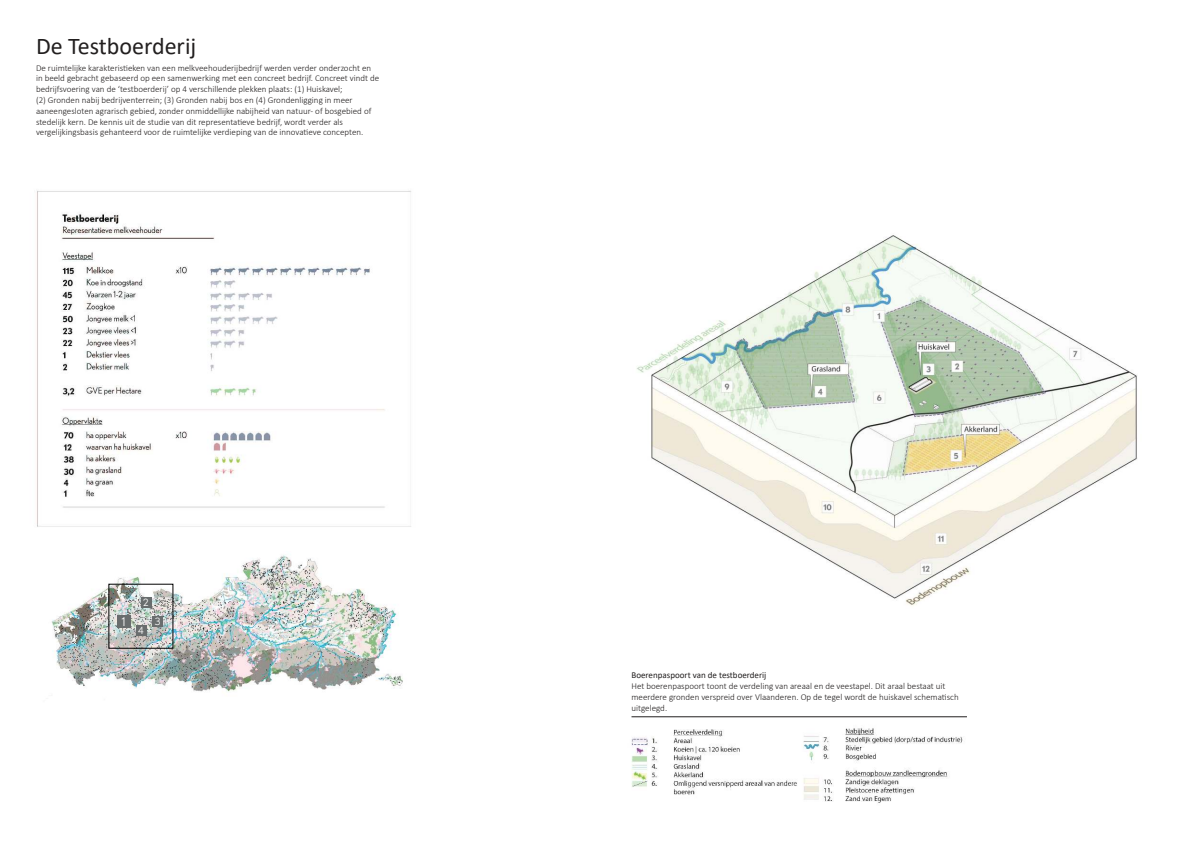
<style>
.page{position:relative;width:1191px;height:842px;background:#fff}
.page>*{position:absolute;margin:0;border:0;box-sizing:border-box;transform-origin:0 0}
.t1{font:24px "Calibri";color:#221f1f}
.t2{font:12px "Nobel";color:#fff}
.t3{font:10px "Nobel";color:#fff}
.t4{font:300 9px/10.8px "Calibri";color:#221f1f}
.t5{font:9px "Calibri";color:#221f1f}
</style>
<div class="page">
<img style="left:37px;top:190px;width:374px;height:337px">
<img style="left:636px;top:235px;width:501px;height:371px">
<img style="left:803px;top:728px;width:160px;height:75px">
<img style="left:631px;top:729px;width:166px;height:66px">
<img style="left:51px;top:555px;width:352px;height:137px">
<div style="left:136px;top:625px;width:10px;height:10px;background:#696d6e"></div>
<div style="left:141px;top:597px;width:10px;height:10px;background:#696d6e"></div>
<div style="left:152px;top:616px;width:11px;height:10px;background:#696d6e"></div>
<div style="left:117px;top:615px;width:14px;height:13px;background:#696d6e"></div>
<hr style="left:631px;top:717px;width:336px;height:1px;background:#221f1f">
<h1 class="t1" style="left:36px;top:37px;width:162px">De Testboerderij</h1>
<p class="t4" style="left:36px;top:62px;width:345px">De ruimtelijke karakteris琀椀eken van een melkveehouderijbedrijf werden verder onderzocht en in beeld gebracht gebaseerd op een samenwerking met een concreet bedrijf. Concreet vindt de bedrijfsvoering van de ‘testboerderij’ op 4 verschillende plekken plaats: (1) Huiskavel;<br>(2) Gronden nabij bedrijventerrein; (3) Gronden nabij bos en (4) Grondenligging in meer aaneengesloten agrarisch gebied, zonder onmiddellijke nabijheid van natuur- of bosgebied of stedelijk kern. De kennis uit de studie van dit representa琀椀eve bedrijf, wordt verder als vergelijkingsbasis gehanteerd voor de ruimtelijke verdieping van de innova琀椀eve concepten.</p>
<h2 class="t2" style="left:122px;top:615px;width:5px">1</h2>
<p class="t3" style="left:143px;top:597px;width:7px">2</p>
<p class="t3" style="left:138px;top:625px;width:7px">4</p>
<p class="t3" style="left:155px;top:615px;width:7px">3</p>
<p class="t5" style="left:631px;top:672px;width:136px">Boerenpaspoort van de testboerderij</p>
<p class="t4" style="left:631px;top:681px;width:329px">Het boerenpaspoort toont de verdeling van areaal en de veestapel. Dit araal bestaat uit meerdere gronden verspreid over Vlaanderen. Op de tegel wordt de huiskavel schema琀椀sch uitgelegd.</p>
</div>
